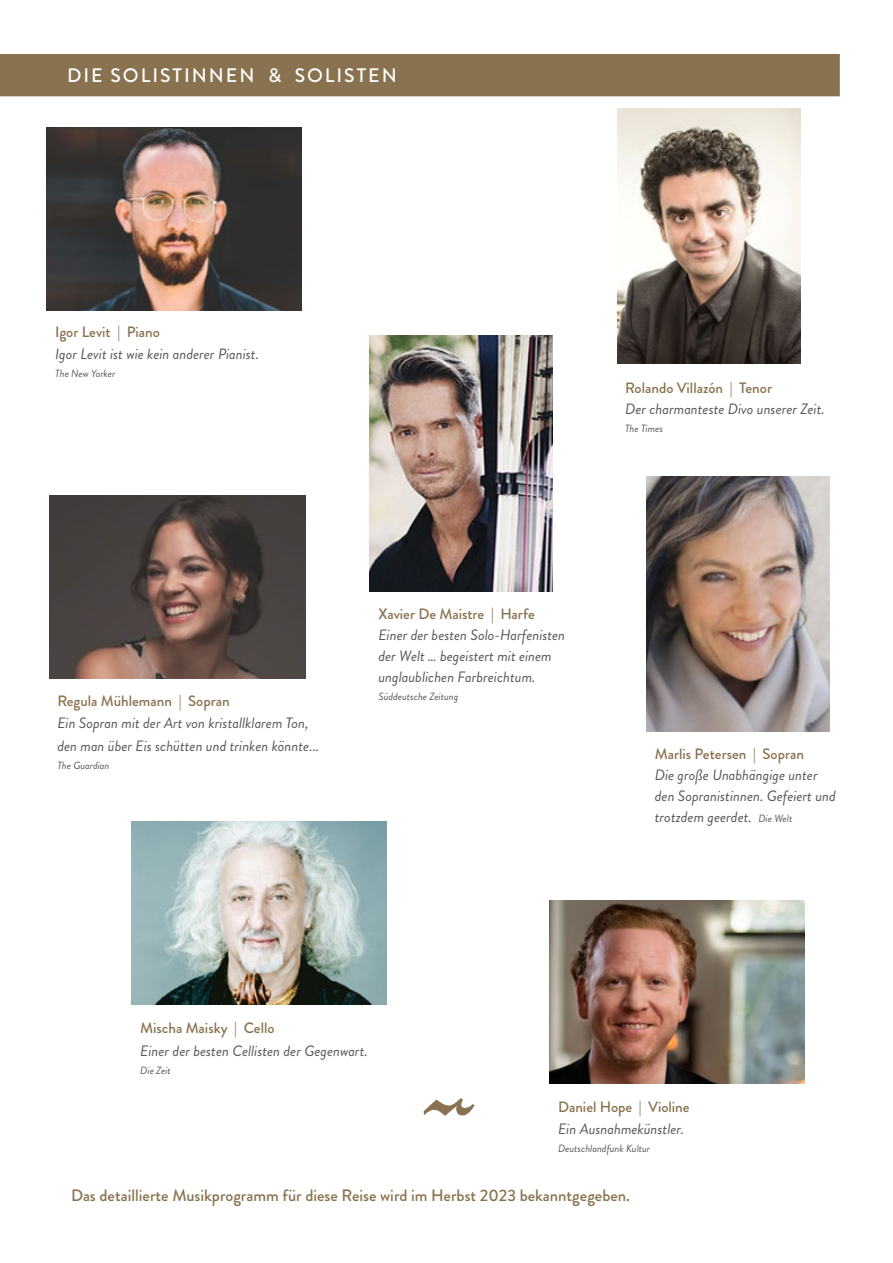
<style>
.page{position:relative;width:893px;height:1263px;background:#fff}
.page>*{position:absolute;margin:0;border:0;box-sizing:border-box;transform-origin:0 0}
.t1{font:500 19.5px "Brandon Grotesque";letter-spacing:.1em;color:#fff}
.t2{font:500 16.5px "Brandon Grotesque";color:#89724f}
.t3{font:italic 15px/21px "Brandon Grotesque";color:#575756}
.t4{font:500 15px "Brandon Grotesque";color:#89724f}
.t5{font:italic 10.5px "Brandon Grotesque";color:#575756}
.s1{font-size:10.5px}
</style>
<div class="page">
<img style="left:617px;top:108px;width:183px;height:256px">
<img style="left:47px;top:128px;width:255px;height:182px">
<div style="left:1px;top:55px;width:838px;height:41px;background:#89724f"></div>
<div style="left:0;top:54px;width:840px;height:42px;border:2px solid #89724f"></div>
<img style="left:50px;top:495px;width:255px;height:183px">
<img style="left:370px;top:336px;width:183px;height:255px">
<img style="left:647px;top:476px;width:182px;height:255px">
<img style="left:550px;top:900px;width:255px;height:183px">
<img style="left:132px;top:822px;width:255px;height:183px">
<svg style="left:424px;top:1098px;width:50px;height:17px"></svg>
<h1 class="t1" style="left:67px;top:62px;width:331px">DIE SOLISTINNEN &amp; SOLISTEN</h1>
<p class="t4" style="left:55px;top:321px;width:106px">Igor Levit | Piano</p>
<p class="t3" style="left:55px;top:344px;width:205px">Igor Levit ist wie kein anderer Pianist.</p>
<p class="t5" style="left:55px;top:367px;width:62px">The New Yorker</p>
<p class="t4" style="left:625px;top:378px;width:148px">Rolando Villazón | Tenor</p>
<p class="t3" style="left:625px;top:399px;width:201px">Der charmanteste Divo unserer Zeit.</p>
<p class="t5" style="left:625px;top:421px;width:39px">The Times</p>
<p class="t4" style="left:57px;top:690px;width:174px">Regula Mühlemann | Sopran</p>
<p class="t3" style="left:57px;top:712px;width:263px;line-height:22.5px">Ein Sopran mit der Art von kristallklarem Ton, den man über Eis schütten und trinken könnte...</p>
<p class="t5" style="left:57px;top:758px;width:54px">The Guardian</p>
<p class="t4" style="left:378px;top:603px;width:158px">Xavier De Maistre | Harfe</p>
<p class="t3" style="left:378px;top:624px;width:188px">Einer der besten Solo-Harfenisten der Welt … begeistert mit einem unglaublichen Farbreichtum.</p>
<p class="t5" style="left:378px;top:689px;width:81px">Süddeutsche Zeitung</p>
<p class="t4" style="left:655px;top:744px;width:151px">Marlis Petersen | Sopran</p>
<p class="t3" style="left:655px;top:765px;width:183px">Die große Unabhängige unter den Sopranistinnen. Gefeiert und trotzdem geerdet. <span class="s1">Die Welt</span></p>
<p class="t4" style="left:140px;top:1018px;width:136px">Mischa Maisky | Cello</p>
<p class="t3" style="left:140px;top:1040px;width:229px">Einer der besten Cellisten der Gegenwart.</p>
<p class="t5" style="left:140px;top:1063px;width:32px">Die Zeit</p>
<p class="t4" style="left:558px;top:1096px;width:133px">Daniel Hope | Violine</p>
<p class="t3" style="left:558px;top:1119px;width:128px">Ein Ausnahmekünstler.</p>
<p class="t5" style="left:558px;top:1141px;width:94px">Deutschlandfunk Kultur</p>
<p class="t2" style="left:71px;top:1184px;width:561px">Das detaillierte Musikprogramm für diese Reise wird im Herbst 2023 bekanntgegeben.</p>
</div>
